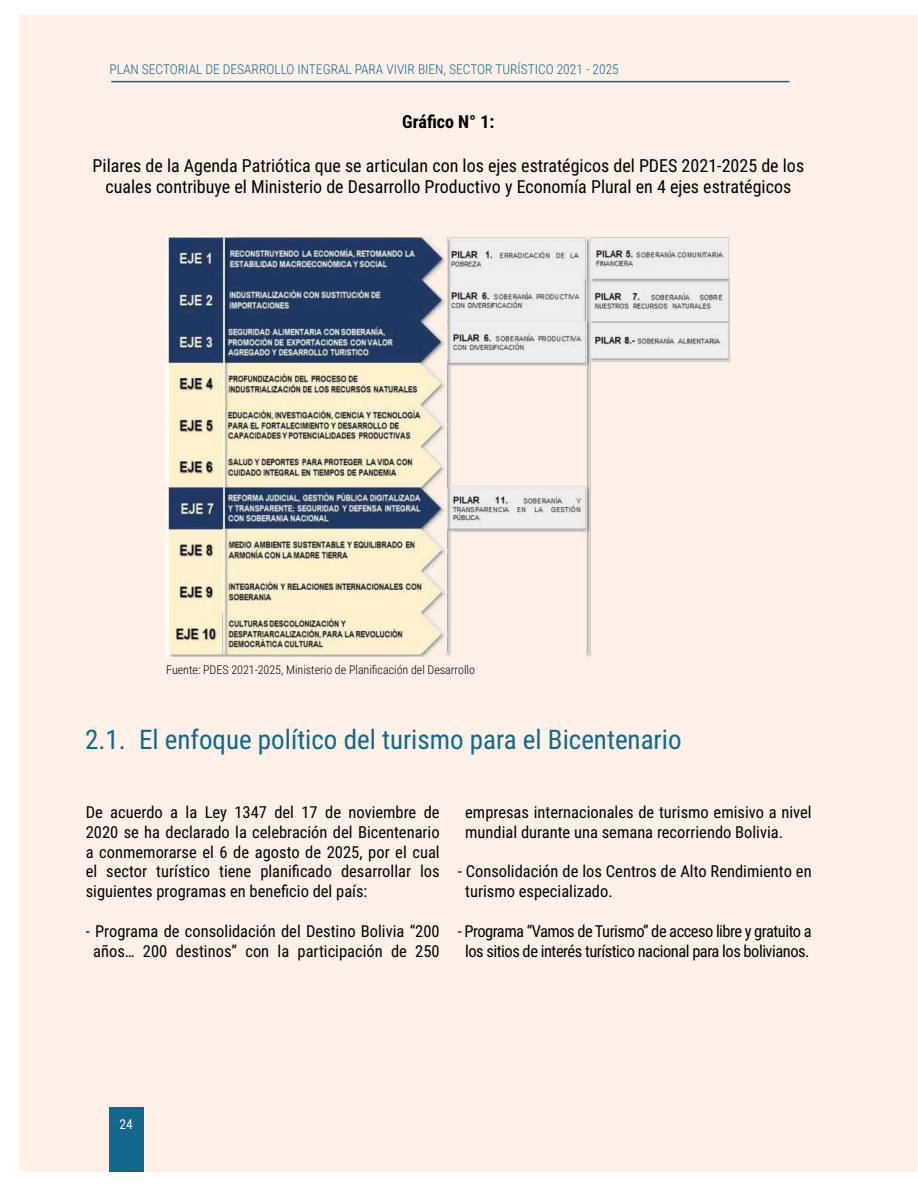
<style>
.page{position:relative;width:918px;height:1188px;background:#fff}
.page>*{position:absolute;margin:0;border:0;box-sizing:border-box;transform-origin:0 0}
.t1{font:27px "Roboto Condensed";color:#11688b}
.t2{font:18px/21.6px "Roboto Condensed";color:#000;text-align:center}
.t3{font:700 18px "Roboto Condensed";color:#000}
.t4{font:16.5px/19.8px "Roboto Condensed";color:#000}
.t5{font:16.5px/19.8px "Roboto Condensed";letter-spacing:-.03em;color:#000;text-align:center}
.t6{font:300 13.5px "Roboto Condensed";color:#11678a}
.t7{font:13.5px "Roboto Condensed";color:#fff}
.t8{font:300 12px "Roboto Condensed";color:#000}
</style>
<div class="page">
<div style="left:20px;top:16px;width:897px;height:1156px;background:#fff1e7"></div>
<hr style="left:111px;top:81px;width:678px;height:1px;background:#11678a">
<div style="left:109px;top:1107px;width:34px;height:65px;background:#11688b"></div>
<img style="left:166px;top:236px;width:564px;height:420px">
<p class="t6" style="left:109px;top:60px;width:511px">PLAN SECTORIAL DE DESARROLLO INTEGRAL PARA VIVIR BIEN, SECTOR TURÍSTICO 2021 - 2025</p>
<p class="t3" style="left:402px;top:109px;width:94px">Gráfico N° 1:</p>
<p class="t2" style="left:93px;top:154px;width:713px">Pilares de la Agenda Patriótica que se articulan con los ejes estratégicos del PDES 2021-2025 de los cuales contribuye el Ministerio de Desarrollo Productivo y Economía Plural en 4 ejes estratégicos</p>
<p class="t8" style="left:166px;top:661px;width:310px">Fuente: PDES 2021-2025, Ministerio de Planificación del Desarrollo</p>
<h1 class="t1" style="left:85px;top:721px;width:598px">2.1. El enfoque político del turismo para el Bicentenario</h1>
<p class="t4" style="left:86px;top:802px;width:355px;text-align:justify">De acuerdo a la Ley 1347 del 17 de noviembre de 2020 se ha declarado la celebración del Bicentenario a conmemorarse el 6 de agosto de 2025, por el cual el sector turístico tiene planificado desarrollar los siguientes programas en beneficio del país:</p>
<p class="t4" style="left:86px;top:920px;width:355px;text-align:center">- Programa de consolidación del Destino Bolivia “200 años… 200 destinos” con la participación de 250</p>
<p class="t4" style="left:465px;top:802px;width:348px">empresas internacionales de turismo emisivo a nivel mundial durante una semana recorriendo Bolivia.</p>
<p class="t4" style="left:465px;top:861px;width:348px;text-indent:-8px">- Consolidación de los Centros de Alto Rendimiento en turismo especializado.</p>
<p class="t5" style="left:458px;top:920px;width:355px">- Programa “Vamos de Turismo” de acceso libre y gratuito a los sitios de interés turístico nacional para los bolivianos.</p>
<p class="t7" style="left:119px;top:1115px;width:15px">24</p>
</div>
